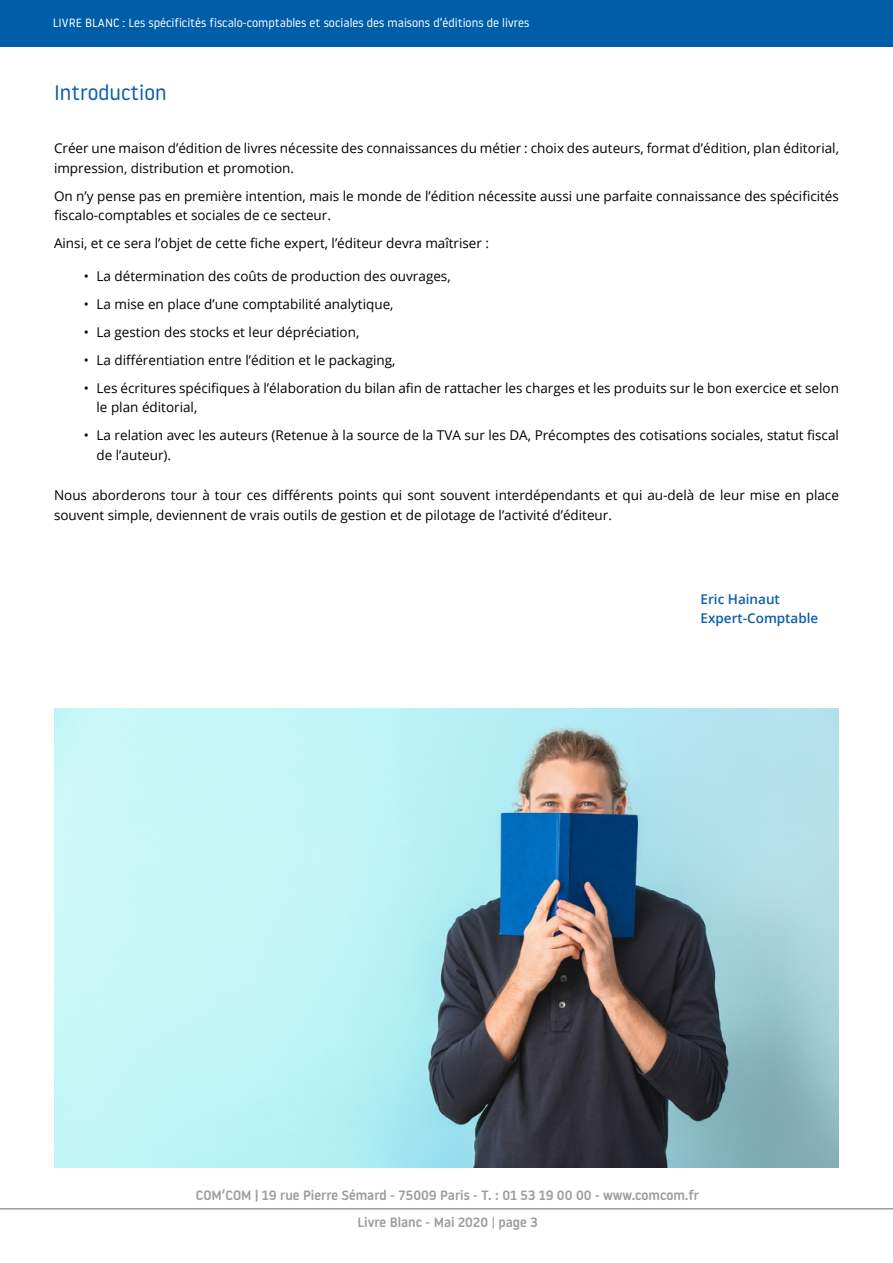
<style>
.page{position:relative;width:893px;height:1263px;background:#fff}
.page>*{position:absolute;margin:0;border:0;box-sizing:border-box;transform-origin:0 0}
.t1{font:21px "Roway Round";color:#0c5ea9}
.t2{font:13.5px/19.5px "Open Sans";color:#000}
.t3{font:500 13.5px/26.8px "Roway Round";color:#9d9d9d;text-align:center}
.t4{font:600 13.5px/19.5px "Open Sans";color:#0c5ea9}
.t5{font:12px "Roway Round";color:#fefefe}
.s1{font-weight:400}
</style>
<div class="page">
<div style="left:0;top:0;width:893px;height:47px;background:#005ea9"></div>
<hr style="left:0;top:1208px;width:893px;height:1px;background:#9d9d9d">
<img style="left:54px;top:708px;width:785px;height:459px">
<p class="t5" style="left:53px;top:15px;width:478px">LIVRE BLANC : Les spécificités fiscalo-comptables et sociales des maisons d’éditions de livres</p>
<h1 class="t1" style="left:54px;top:78px;width:114px">Introduction</h1>
<p class="t2" style="left:54px;top:138px;width:786px">Créer une maison d’édition de livres nécessite des connaissances du métier : choix des auteurs, format d’édition, plan éditorial, impression, distribution et promotion.</p>
<p class="t2" style="left:54px;top:186px;width:786px">On n’y pense pas en première intention, mais le monde de l’édition nécessite aussi une parfaite connaissance des spécificités fiscalo-comptables et sociales de ce secteur.</p>
<p class="t2" style="left:54px;top:233px;width:437px">Ainsi, et ce sera l’objet de cette fiche expert, l’éditeur devra maîtriser :</p>
<p class="t2" style="left:84px;top:265px;width:368px">• La détermination des coûts de production des ouvrages,</p>
<p class="t2" style="left:84px;top:293px;width:311px">• La mise en place d’une comptabilité analytique,</p>
<p class="t2" style="left:84px;top:321px;width:277px">• La gestion des stocks et leur dépréciation,</p>
<p class="t2" style="left:84px;top:349px;width:313px">• La différentiation entre l’édition et le packaging,</p>
<p class="t2" style="left:97px;top:377px;width:744px;text-indent:-13px">• Les écritures spécifiques à l’élaboration du bilan afin de rattacher les charges et les produits sur le bon exercice et selon le plan éditorial,</p>
<p class="t2" style="left:97px;top:425px;width:744px;text-indent:-13px">• La relation avec les auteurs (Retenue à la source de la TVA sur les DA, Précomptes des cotisations sociales, statut fiscal de l’auteur).</p>
<p class="t2" style="left:54px;top:485px;width:786px">Nous aborderons tour à tour ces différents points qui sont souvent interdépendants et qui au-delà de leur mise en place souvent simple, deviennent de vrais outils de gestion et de pilotage de l’activité d’éditeur.</p>
<p class="t4" style="left:701px;top:589px;width:119px">Eric Hainaut<br>Expert-Comptable</p>
<p class="t3" style="left:196px;top:1181px;width:505px">COM’COM | 19 rue Pierre Sémard - 75009 Paris - T. : 01 53 19 00 00 - www.comcom.fr<br>Livre Blanc - Mai 2020 <span class="s1">|</span> page 3</p>
</div>
